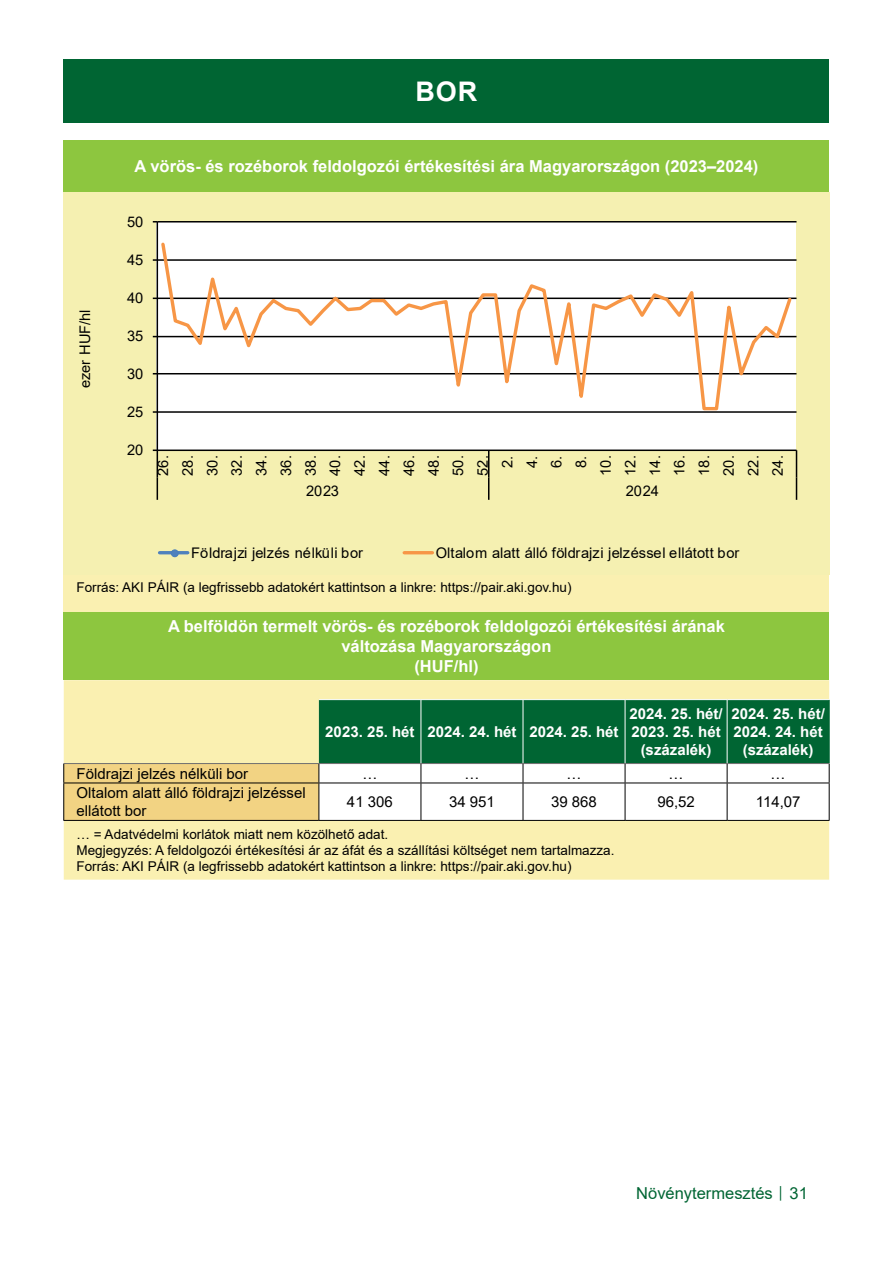
<style>
.page{position:relative;width:893px;height:1263px;background:#fff}
.page>*{position:absolute;margin:0;border:0;box-sizing:border-box;transform-origin:0 0}
.Cím_01_tartalomjegyzeken_kivul{font:700 27px "Arial";color:#fff}
.Tablazat_cime{font:700 16.5px/19.8px "Arial";color:#fff;text-align:center}
.t1{font:16.5px "Arial";color:#006533}
.Tablazat_fejlece_kozep{font:700 15px/18px "Arial";color:#fff;text-align:center}
.Tablazat_bal_kategoria{font:15px/18px "Arial";color:#000}
.Tablazat_kozep_ertek{font:15px "Arial";color:#000}
.t2{font:14.7px/24.6px "Arial";letter-spacing:-.02em;color:#000;text-align:center}
.t3{font:14.7px "Arial";letter-spacing:.01em;color:#000}
.Tablazat_forrasa{font:13.5px/16.2px "Arial";color:#000}
.s1{font-size:12px}
</style>
<div class="page">
<div style="left:64px;top:60px;width:765px;height:63px;background:#006533"></div>
<div style="left:64px;top:611px;width:765px;height:69px;background:#8dc63f"></div>
<div style="left:64px;top:680px;width:765px;height:200px;background:#faf0b1"></div>
<hr style="left:319px;top:699px;width:102px;height:1px;background:#fff">
<hr style="left:421px;top:699px;width:102px;height:1px;background:#fff">
<hr style="left:523px;top:699px;width:102px;height:1px;background:#fff">
<hr style="left:625px;top:699px;width:102px;height:1px;background:#fff">
<hr style="left:727px;top:699px;width:102px;height:1px;background:#fff">
<hr style="left:63px;top:820px;width:256px;height:1px;background:#000">
<hr style="left:319px;top:820px;width:102px;height:1px;background:#000">
<hr style="left:421px;top:820px;width:102px;height:1px;background:#000">
<hr style="left:523px;top:820px;width:102px;height:1px;background:#000">
<hr style="left:625px;top:820px;width:102px;height:1px;background:#000">
<hr style="left:727px;top:820px;width:102px;height:1px;background:#000">
<svg style="left:63px;top:700px;width:767px;height:120px"></svg>
<hr style="left:63px;top:783px;width:256px;height:1px;background:#000">
<div style="left:64px;top:140px;width:765px;height:51px;background:#8dc63f"></div>
<div style="left:64px;top:574px;width:765px;height:37px;background:#faf0b1"></div>
<div style="left:64px;top:192px;width:765px;height:382px;background:#f5f0b1"></div>
<div style="left:157px;top:222px;width:639px;height:229px;background:#fff"></div>
<hr style="left:157px;top:411px;width:639px;height:2px;background:#000">
<hr style="left:157px;top:373px;width:639px;height:1px;background:#000">
<hr style="left:157px;top:336px;width:639px;height:1px;background:#000">
<hr style="left:157px;top:298px;width:639px;height:1px;background:#000">
<hr style="left:157px;top:259px;width:639px;height:2px;background:#000">
<hr style="left:157px;top:221px;width:639px;height:1px;background:#000">
<hr style="left:157px;top:222px;width:1px;height:228px;background:#000">
<hr style="left:157px;top:449px;width:639px;height:2px;background:#000">
<svg style="left:153px;top:449px;width:5px;height:51px"></svg>
<svg style="left:488px;top:451px;width:1px;height:49px"></svg>
<svg style="left:796px;top:450px;width:1px;height:50px"></svg>
<svg style="left:159px;top:242px;width:635px;height:171px"></svg>
<hr style="left:160px;top:551px;width:28px;height:3px;background:#4f81bd">
<div style="left:171px;top:550px;width:7px;height:7px;background:#4f81bd;border-radius:50%"></div>
<div style="left:171px;top:549px;width:8px;height:8px;border:1px solid #4a7ebb;border-radius:50%"></div>
<hr style="left:404px;top:551px;width:28px;height:3px;background:#f79646">
<p class="Cím_01_tartalomjegyzeken_kivul" style="left:416px;top:73px;width:63px">BOR</p>
<p class="Tablazat_cime" style="left:135px;top:156px;width:625px">A vörös- és rozéborok feldolgozói értékesítési ára Magyarországon (2023–2024)</p>
<p class="t2" style="left:127px;top:209px;width:18px">50</p>
<p class="t2" style="left:127px;top:247px;width:18px">45</p>
<p class="t2" style="left:72px;top:388px;width:80px;rotate:-90deg">ezer HUF/hl</p>
<p class="t2" style="left:127px;top:285px;width:18px">40</p>
<p class="t2" style="left:127px;top:323px;width:18px">35</p>
<p class="t2" style="left:127px;top:361px;width:18px">30</p>
<p class="t2" style="left:127px;top:399px;width:18px">25</p>
<p class="t2" style="left:127px;top:437px;width:18px">20</p>
<p class="t2" style="left:151px;top:476px;width:22px;rotate:-90deg">26.<br>28.<br>30.<br>32.<br>34.<br>36.<br>38.<br>40.<br>42.<br>44.<br>46.<br>48.<br>50.<br>52.<br>2.<br>4.<br>6.<br>8.<br>10.<br>12.<br>14.<br>16.<br>18.<br>20.<br>22.<br>24.</p>
<p class="t2" style="left:306px;top:478px;width:34px">2023</p>
<p class="t2" style="left:626px;top:478px;width:34px">2024</p>
<p class="t3" style="left:191px;top:543px;width:173px">Földrajzi jelzés nélküli bor</p>
<p class="t3" style="left:436px;top:543px;width:305px">Oltalom alatt álló földrajzi jelzéssel ellátott bor</p>
<p class="Tablazat_forrasa" style="left:77px;top:579px;width:496px">Forrás: AKI PÁIR (a legfrissebb adatokért kattintson a linkre: https://pair.aki.gov.hu)</p>
<p class="Tablazat_cime" style="left:168px;top:616px;width:558px">A belföldön termelt vörös- és rozéborok feldolgozói értékesítési árának változása Magyarországon<br>(HUF/hl)</p>
<p class="Tablazat_fejlece_kozep" style="left:325px;top:723px;width:91px">2023. 25. hét</p>
<p class="Tablazat_fejlece_kozep" style="left:427px;top:723px;width:91px">2024. 24. hét</p>
<p class="Tablazat_fejlece_kozep" style="left:529px;top:723px;width:91px">2024. 25. hét</p>
<p class="Tablazat_fejlece_kozep" style="left:629px;top:705px;width:95px">2024. 25. hét/<br>2023. 25. hét (százalék)</p>
<p class="Tablazat_fejlece_kozep" style="left:731px;top:705px;width:95px">2024. 25. hét/<br>2024. 24. hét (százalék)</p>
<p class="Tablazat_bal_kategoria" style="left:77px;top:764px;width:173px">Földrajzi jelzés nélküli bor</p>
<p class="Tablazat_kozep_ertek" style="left:362px;top:763px;width:16px">…</p>
<p class="Tablazat_kozep_ertek" style="left:464px;top:763px;width:16px">…</p>
<p class="Tablazat_kozep_ertek" style="left:566px;top:763px;width:16px">…</p>
<p class="Tablazat_kozep_ertek" style="left:669px;top:763px;width:16px">…</p>
<p class="Tablazat_kozep_ertek" style="left:771px;top:763px;width:16px">…</p>
<p class="Tablazat_bal_kategoria" style="left:77px;top:784px;width:231px">Oltalom alatt álló földrajzi jelzéssel ellátott bor</p>
<p class="Tablazat_kozep_ertek" style="left:347px;top:791px;width:47px">41 306</p>
<p class="Tablazat_kozep_ertek" style="left:449px;top:791px;width:47px">34 951</p>
<p class="Tablazat_kozep_ertek" style="left:551px;top:791px;width:47px">39 868</p>
<p class="Tablazat_kozep_ertek" style="left:657px;top:791px;width:39px">96,52</p>
<p class="Tablazat_kozep_ertek" style="left:756px;top:791px;width:46px">114,07</p>
<p class="Tablazat_forrasa" style="left:77px;top:826px;width:539px">… = Adatvédelmi korlátok miatt nem közölhető adat.<br>Megjegyzés: A feldolgozói értékesítési ár az áfát és a szállítási költséget nem tartalmazza.<br>Forrás: AKI PÁIR (a legfrissebb adatokért kattintson a linkre: https://pair.aki.gov.hu)</p>
<p class="t1" style="left:636px;top:1182px;width:173px">Növénytermesztés <span class="s1">│</span> 31</p>
</div>
